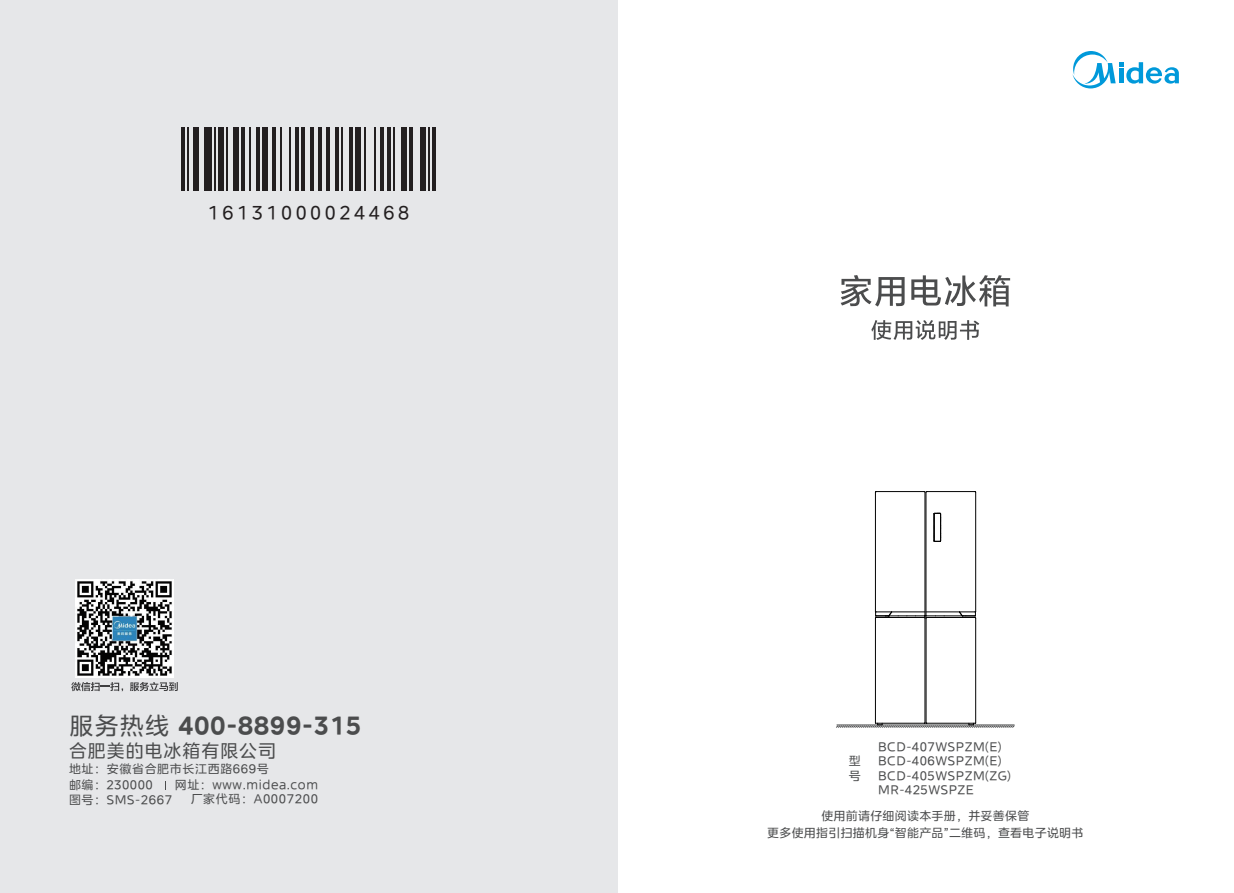
<style>
.page{position:relative;width:1234px;height:893px;background:#fff}
.page>*{position:absolute;margin:0;border:0;box-sizing:border-box;transform-origin:0 0}
.t1{font:700 24px "MEIDITYPE";letter-spacing:.05em;color:#4b4c4d}
.t2{font:18px "MEIDITYPE";letter-spacing:.2em;color:#231f20}
.t3{font:18px "MEIDITYPE";letter-spacing:.05em;color:#4b4c4d}
.t4{font:12px/14.4px "MEIDITYPE";letter-spacing:.04em;color:#4b4c4d}
.t5{font:12px/16.5px "MEIDITYPE";letter-spacing:.02em;color:#4b4c4d;text-align:center}
.s1{font-weight:400}
</style>
<div class="page">
<svg style="left:840px;top:275px;width:64px;height:32px"></svg>
<svg style="left:911px;top:275px;width:98px;height:31px"></svg>
<svg style="left:871px;top:320px;width:108px;height:20px"></svg>
<svg style="left:1072px;top:51px;width:106px;height:37px"></svg>
<div style="left:0;top:0;width:617px;height:893px;background:#e6e7e9"></div>
<hr style="left:924px;top:492px;width:1px;height:124px;background:#030303">
<hr style="left:874px;top:492px;width:1px;height:120px;background:#030303">
<hr style="left:874px;top:618px;width:1px;height:105px;background:#030303">
<hr style="left:926px;top:491px;width:48px;height:1px;background:#030303">
<hr style="left:925px;top:492px;width:1px;height:124px;background:#030303">
<hr style="left:975px;top:492px;width:1px;height:120px;background:#030303">
<svg style="left:933px;top:512px;width:8px;height:30px"></svg>
<hr style="left:975px;top:618px;width:1px;height:105px;background:#030303">
<hr style="left:876px;top:491px;width:47px;height:1px;background:#030303">
<hr style="left:924px;top:618px;width:1px;height:105px;background:#030303">
<hr style="left:925px;top:618px;width:1px;height:105px;background:#030303">
<svg style="left:836px;top:722px;width:178px;height:6px"></svg>
<svg style="left:874px;top:610px;width:102px;height:9px"></svg>
<hr style="left:181px;top:128px;width:3px;height:63px;background:#231f20">
<hr style="left:187px;top:128px;width:2px;height:63px;background:#231f20">
<div style="left:193px;top:128px;width:6px;height:63px;background:#231f20"></div>
<div style="left:204px;top:128px;width:7px;height:63px;background:#231f20"></div>
<hr style="left:214px;top:128px;width:2px;height:63px;background:#231f20">
<div style="left:218px;top:128px;width:6px;height:63px;background:#231f20"></div>
<hr style="left:227px;top:128px;width:1px;height:63px;background:#231f20">
<div style="left:233px;top:128px;width:5px;height:63px;background:#231f20"></div>
<hr style="left:241px;top:128px;width:4px;height:63px;background:#231f20">
<hr style="left:249px;top:128px;width:2px;height:63px;background:#231f20">
<hr style="left:256px;top:128px;width:3px;height:63px;background:#231f20">
<div style="left:262px;top:128px;width:6px;height:63px;background:#231f20"></div>
<hr style="left:272px;top:128px;width:4px;height:63px;background:#231f20">
<hr style="left:280px;top:128px;width:2px;height:63px;background:#231f20">
<hr style="left:289px;top:128px;width:1px;height:63px;background:#231f20">
<hr style="left:295px;top:128px;width:4px;height:63px;background:#231f20">
<hr style="left:301px;top:128px;width:4px;height:63px;background:#231f20">
<hr style="left:310px;top:128px;width:3px;height:63px;background:#231f20">
<hr style="left:318px;top:128px;width:4px;height:63px;background:#231f20">
<hr style="left:326px;top:128px;width:4px;height:63px;background:#231f20">
<hr style="left:335px;top:128px;width:3px;height:63px;background:#231f20">
<hr style="left:341px;top:128px;width:1px;height:63px;background:#231f20">
<hr style="left:349px;top:128px;width:4px;height:63px;background:#231f20">
<div style="left:355px;top:128px;width:6px;height:63px;background:#231f20"></div>
<hr style="left:364px;top:128px;width:1px;height:63px;background:#231f20">
<hr style="left:374px;top:128px;width:2px;height:63px;background:#231f20">
<hr style="left:380px;top:128px;width:4px;height:63px;background:#231f20">
<svg style="left:387px;top:128px;width:3px;height:63px"></svg>
<hr style="left:393px;top:128px;width:1px;height:63px;background:#231f20">
<div style="left:401px;top:128px;width:6px;height:63px;background:#231f20"></div>
<hr style="left:409px;top:128px;width:4px;height:63px;background:#231f20">
<div style="left:420px;top:128px;width:5px;height:63px;background:#231f20"></div>
<hr style="left:428px;top:128px;width:2px;height:63px;background:#231f20">
<hr style="left:432px;top:128px;width:4px;height:63px;background:#231f20">
<svg style="left:71px;top:682px;width:52px;height:9px"></svg>
<svg style="left:130px;top:682px;width:48px;height:9px"></svg>
<img style="left:76px;top:579px;width:97px;height:98px">
<h2 class="t2" style="left:208px;top:203px;width:203px">16131000024468</h2>
<h1 class="t1" style="left:69px;top:711px;width:293px"><span class="s1">服务热线</span> 400-8899-315</h1>
<h2 class="t3" style="left:69px;top:740px;width:209px">合肥美的电冰箱有限公司</h2>
<p class="t4" style="left:69px;top:761px;width:201px;line-height:15.8px">地址：安徽省合肥市长江西路669号邮编：230000<br>图号：SMS-2667</p>
<p class="t4" style="left:175px;top:777px;width:145px;text-align:right">网址：www.midea.com厂家代码：A0007200</p>
<p class="t4" style="left:878px;top:740px;width:134px">BCD-407WSPZM(E)<br>BCD-406WSPZM(E)<br>BCD-405WSPZM(ZG)<br>MR-425WSPZE</p>
<p class="t4" style="left:848px;top:754px;width:13px;line-height:15px">型号</p>
<p class="t5" style="left:767px;top:808px;width:318px">使用前请仔细阅读本手册，并妥善保管<br>更多使用指引扫描机身“智能产品”二维码，查看电子说明书</p>
</div>
